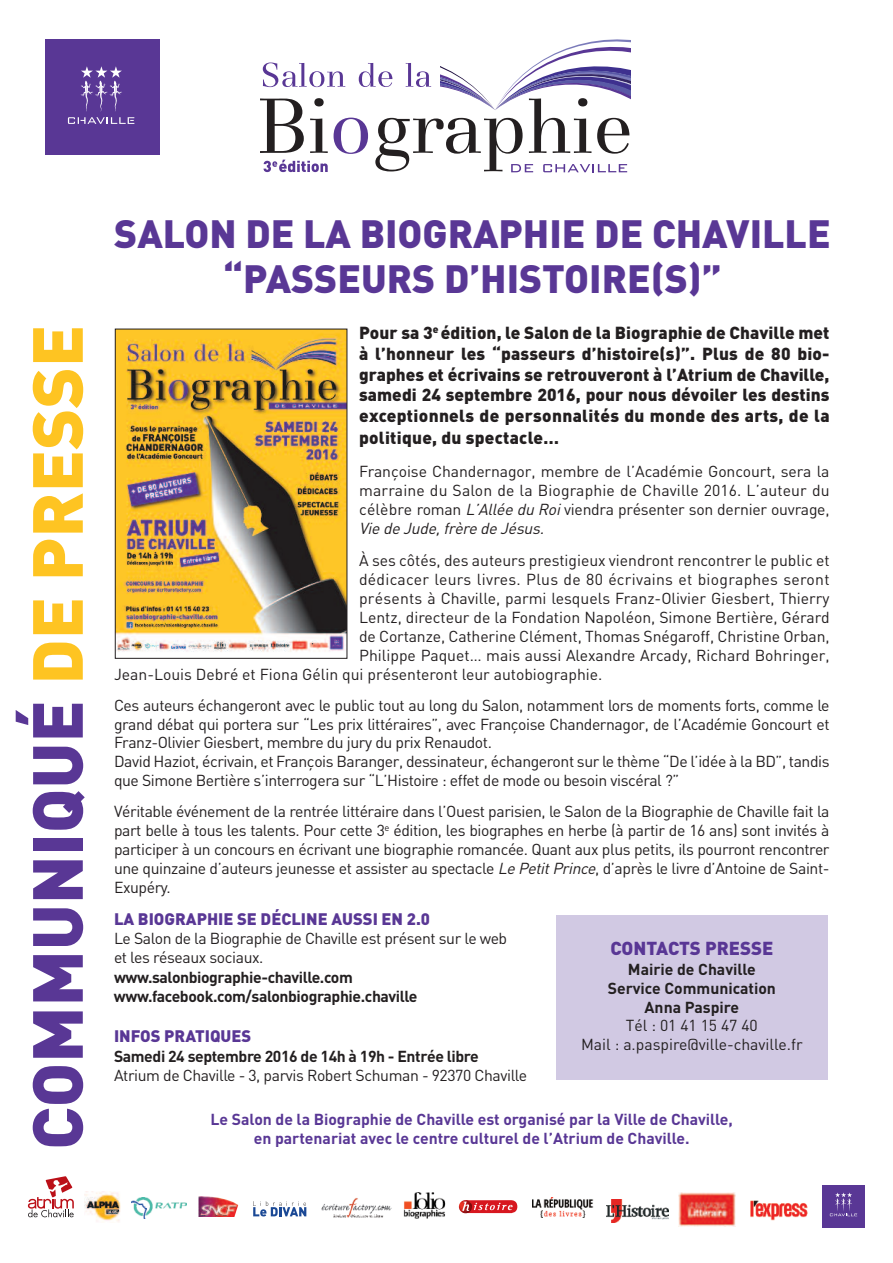
<style>
.page{position:relative;width:893px;height:1263px;background:#fff}
.page>*{position:absolute;margin:0;border:0;box-sizing:border-box;transform-origin:0 0}
.t1{font:900 69.75px "DIN";color:#593795}
.t2{font:900 39px/45px "DIN";color:#593795;text-align:center}
.t3{font:900 18.6px "DIN";color:#593795}
.t4{font:900 17.25px/20.7px "DIN";letter-spacing:.02em;color:#231f20;text-align:justify}
.t5{font:900 16.5px "DIN";color:#593795}
.t6{font:15.75px/18.9px "DIN";letter-spacing:-.025em;color:#231f20;text-align:justify}
.t7{font:15.75px/18.9px "DIN";color:#231f20;text-align:center}
.t8{font:700 15.75px "DIN";color:#593795}
.t9{font:700 15.75px/19px "DIN";letter-spacing:-.025em;color:#231f20}
.t10{font:15.75px "DIN";letter-spacing:.015em;color:#231f20}
.t11{font:700 15.75px/18.9px "DIN";color:#231f20;text-align:center}
.s1{color:#fec422}
.s2{font-style:italic}
</style>
<div class="page">
<img style="left:117px;top:331px;width:228px;height:321px">
<div style="left:115px;top:329px;width:232px;height:329px;border:1px solid #231f20"></div>
<svg style="left:260px;top:39px;width:370px;height:133px"></svg>
<div style="left:557px;top:915px;width:271px;height:164px;background:#d1c9e3"></div>
<svg style="left:28px;top:1176px;width:46px;height:41px"></svg>
<div style="left:822px;top:1185px;width:42px;height:42px;background:#593795"></div>
<svg style="left:830px;top:1192px;width:27px;height:24px"></svg>
<svg style="left:253px;top:1201px;width:53px;height:15px"></svg>
<img style="left:403px;top:1192px;width:43px;height:27px">
<img style="left:607px;top:1200px;width:62px;height:22px">
<img style="left:679px;top:1193px;width:57px;height:34px">
<img style="left:532px;top:1198px;width:61px;height:19px">
<img style="left:750px;top:1200px;width:58px;height:20px">
<svg style="left:459px;top:1200px;width:58px;height:13px"></svg>
<img style="left:131px;top:1197px;width:56px;height:22px">
<img style="left:199px;top:1196px;width:39px;height:21px">
<img style="left:85px;top:1191px;width:36px;height:31px">
<img style="left:321px;top:1197px;width:71px;height:21px">
<div style="left:45px;top:39px;width:114px;height:116px;background:#593795"></div>
<svg style="left:68px;top:66px;width:66px;height:58px"></svg>
<h1 class="t1" style="left:18px;top:1150px;width:827px;rotate:-90deg">COMMUNIQUÉ <span class="s1">DE PRESSE</span></h1>
<h2 class="t2" style="left:114px;top:212px;width:718px">SALON DE LA BIOGRAPHIE DE CHAVILLE “PASSEURS D’HISTOIRE(S)”</h2>
<p class="t4" style="left:359px;top:323px;width:472px">Pour sa 3<sup>e</sup> édition, le Salon de la Biographie de Chaville met à l’honneur les “passeurs d’histoire(s)”. Plus de 80 bio&shy;graphes et écrivains se retrouveront à l’Atrium de Chaville, samedi 24 septembre 2016, pour nous dévoiler les destins exceptionnels de personnalités du monde des arts, de la</p>
<p class="t4" style="left:359px;top:428px;width:201px">politique, du spectacle…</p>
<p class="t6" style="left:359px;top:462px;width:472px">Françoise Chandernagor, membre de l’Académie Goncourt, sera la marraine du Salon de la Biographie de Chaville 2016. L’auteur du célèbre roman <span class="s2">L’AlléeduRoi</span>viendra présenter son dernier ouvrage, <span class="s2">Vie de Jude, frère de Jésus.</span></p>
<p class="t7" style="left:359px;top:551px;width:472px">À ses côtés, des auteurs prestigieux viendront rencontrer le public et</p>
<p class="t10" style="left:359px;top:570px;width:472px">dédicacer leurs livres. Plus de 80 écrivains et biographes seront</p>
<p class="t7" style="left:359px;top:589px;width:472px">présents à Chaville, parmi lesquels Franz-Olivier Giesbert, Thierry</p>
<p class="t7" style="left:359px;top:608px;width:472px">Lentz, directeur de la Fondation Napoléon, Simone Bertière, Gérard</p>
<p class="t6" style="left:359px;top:627px;width:472px">de Cortanze, Catherine Clément, Thomas Snégaroff, Christine Orban,</p>
<p class="t7" style="left:359px;top:646px;width:472px">Philippe Paquet… mais aussi Alexandre Arcady, Richard Bohringer,</p>
<p class="t7" style="left:114px;top:665px;width:490px">Jean-Louis Debré et Fiona Gélin qui présenteront leur autobiographie.</p>
<p class="t6" style="left:114px;top:696px;width:717px;text-align:left">Ces auteurs échangeront avec le public tout au long du Salon, notamment lors de moments forts, comme le grand débat qui portera sur “Les prix littéraires”, avec Françoise Chandernagor, de l’Académie Goncourt et Franz-Olivier Giesbert, membre du jury du prix Renaudot.<br>David Haziot, écrivain, et François Baranger, dessinateur, échangeront sur le thème “De l’idée à la BD”, tandis que Simone Bertière s’interrogera sur “L’Histoire : effet de mode ou besoin viscéral ?”</p>
<p class="t6" style="left:114px;top:802px;width:717px">Véritable événement de la rentrée littéraire dans l’Ouest parisien, le Salon de la Biographie de Chaville fait la part belle à tous les talents. Pour cette 3<sup>e</sup> édition, les biographes en herbe (à partir de 16 ans) sont invités à participer à un concours en écrivant une biographie romancée. Quant aux plus petits, ils pourront rencontrer une quinzaine d’auteurs jeunesse et assister au spectacle <span class="s2">LePetitPrince</span>, d’après le livre d’Antoine de Saint-Exupéry.</p>
<p class="t5" style="left:114px;top:910px;width:317px">LA BIOGRAPHIE SE DÉCLINE AUSSI EN 2.0</p>
<p class="t6" style="left:114px;top:929px;width:395px">Le Salon de la Biographie de Chaville est présent sur le web et les réseaux sociaux.</p>
<p class="t9" style="left:114px;top:968px;width:305px">www.salonbiographie-chaville.com www.facebook.com/salonbiographie.chaville</p>
<p class="t5" style="left:114px;top:1027px;width:139px">INFOS PRATIQUES</p>
<p class="t9" style="left:114px;top:1047px;width:366px">Samedi 24 septembre 2016 de 14h à 19h - Entrée libre</p>
<p class="t6" style="left:114px;top:1066px;width:415px">Atrium de Chaville - 3, parvis Robert Schuman - 92370 Chaville</p>
<p class="t8" style="left:211px;top:1111px;width:524px">Le Salon de la Biographie de Chaville est organisé par la Ville de Chaville,</p>
<p class="t3" style="left:610px;top:938px;width:165px">CONTACTS PRESSE</p>
<p class="t11" style="left:608px;top:960px;width:170px">Mairie de Chaville<br>Service Communication<br>Anna Paspire</p>
<p class="t7" style="left:581px;top:1016px;width:223px">Tél : 01 41 15 47 40<br>Mail : a.paspire@ville-chaville.fr</p>
<p class="t8" style="left:254px;top:1130px;width:437px">en partenariat avec le centre culturel de l’Atrium de Chaville.</p>
</div>
